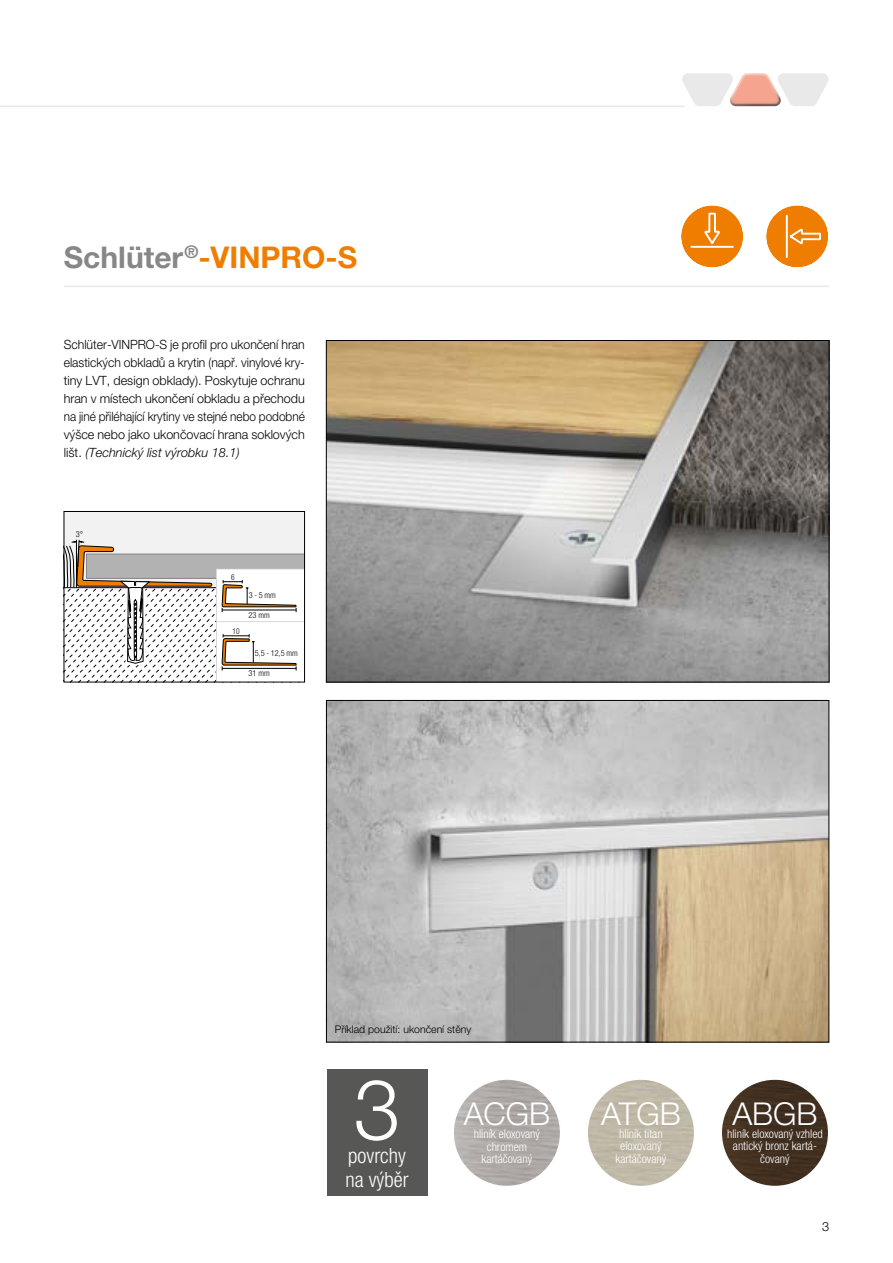
<style>
.page{position:relative;width:893px;height:1263px;background:#fff}
.page>*{position:absolute;margin:0;border:0;box-sizing:border-box;transform-origin:0 0}
.t1{font:300 84px "Helvetica Neue LT Pro";color:#fff}
.headline_12pt_orange{font:300 31.5px "Helvetica Neue LT Pro";color:#fff}
.Produktbeschreibung{font:700 30px "Helvetica Neue LT Pro";color:#ef7d00}
.t2{font:300 condensed 21px "Helvetica Neue LT Pro";color:#fff}
.Produktbeschreibung-2{font:300 12.75px/18px "Helvetica Neue LT Pro";color:#000;text-align:justify;scale:.96 1}
.Produktbeschreibung-3{font:300 12.75px "Helvetica Neue LT Pro";color:#000}
.headline_12pt_orange-2{font:300 condensed 12px/12.8px "Helvetica Neue LT Pro";color:#fff;text-align:center}
.Produktbeschreibung-4{font:300 10.5px "Helvetica Neue LT Pro";color:#000}
.t3{font:300 condensed 8.25px "Helvetica Neue LTW1 G";color:#000}
.t4{font:300 condensed 8.25px "Helvetica Neue LTW1 G";color:#000;scale:.9 1}
.s1{color:#878787}
.s2{font-style:italic}
</style>
<div class="page">
<hr style="left:0;top:106px;width:685px;height:1px;background:#e9e9e9">
<img style="left:328px;top:342px;width:499px;height:338px">
<img style="left:328px;top:702px;width:499px;height:338px">
<div style="left:64px;top:511px;width:241px;height:171px;background:#f2f2f2"></div>
<svg style="left:66px;top:539px;width:237px;height:141px"></svg>
<div style="left:64px;top:511px;width:241px;height:171px;border:1px solid #000"></div>
<div style="left:766px;top:205px;width:62px;height:63px;background:#ef7d00;border-radius:50%"></div>
<svg style="left:791px;top:228px;width:30px;height:17px"></svg>
<hr style="left:786px;top:216px;width:2px;height:41px;background:#fff">
<div style="left:765px;top:205px;width:64px;height:63px;border:1px solid #fff;border-radius:50%"></div>
<div style="left:681px;top:205px;width:62px;height:63px;background:#ef7d00;border-radius:50%"></div>
<svg style="left:704px;top:212px;width:16px;height:31px"></svg>
<hr style="left:691px;top:246px;width:42px;height:2px;background:#fff">
<div style="left:680px;top:205px;width:64px;height:63px;border:1px solid #fff;border-radius:50%"></div>
<svg style="left:682px;top:73px;width:147px;height:33px"></svg>
<img style="left:453px;top:1079px;width:107px;height:107px;border-radius:54px">
<div style="left:587px;top:1079px;width:107px;height:107px;background:#c0b9a7;border-radius:54px"></div>
<img style="left:721px;top:1079px;width:108px;height:107px;border-radius:54px">
<hr style="left:64px;top:286px;width:765px;height:1px;background:#e9e9e9">
<div style="left:327px;top:1070px;width:100px;height:126px;background:#575756"></div>
<p class="Produktbeschreibung" style="left:64px;top:239px;width:295px"><span class="s1">Schlüter</span><sup>®</sup>-VINPRO-S</p>
<p class="Produktbeschreibung-2" style="left:64px;top:335px;width:253px">Schlüter-VINPRO-S je profil pro ukončení hran elastických obkladů a krytin (např. vinylové kry&shy;tiny LVT, design obklady). Poskytuje ochranu hran v místech ukončení obkladu a přechodu na jiné přiléhající krytiny ve stejné nebo podobné výšce nebo jako ukončovací hrana soklových lišt. <span class="s2">(Technický list výrobku 18.1)</span></p>
<p class="t3" style="left:76px;top:529px;width:9px">3°</p>
<p class="t4" style="left:231px;top:572px;width:5px">6</p>
<p class="t4" style="left:233px;top:626px;width:9px">10</p>
<p class="t3" style="left:249px;top:590px;width:29px">3-5 mm</p>
<p class="t3" style="left:248px;top:610px;width:23px">23 mm</p>
<p class="t3" style="left:255px;top:648px;width:44px">5,5 - 12,5 mm</p>
<p class="t3" style="left:248px;top:669px;width:23px">31 mm</p>
<p class="Produktbeschreibung-4" style="left:335px;top:1023px;width:138px">Příklad použití: ukončení stěny</p>
<p class="t1" style="left:354px;top:1058px;width:48px">3</p>
<p class="t2" style="left:348px;top:1143px;width:59px">povrchy</p>
<p class="t2" style="left:346px;top:1167px;width:64px">na výběr</p>
<p class="headline_12pt_orange" style="left:464px;top:1094px;width:88px">ACGB</p>
<p class="headline_12pt_orange-2" style="left:474px;top:1127px;width:68px">hliník eloxovaný chromem</p>
<p class="headline_12pt_orange-2" style="left:482px;top:1152px;width:52px">kartáčovaný</p>
<p class="headline_12pt_orange" style="left:601px;top:1094px;width:81px">ATGB</p>
<p class="headline_12pt_orange-2" style="left:619px;top:1127px;width:45px;text-align:left">hliník titan eloxovaný</p>
<p class="headline_12pt_orange-2" style="left:616px;top:1152px;width:52px">kartáčovaný</p>
<p class="headline_12pt_orange" style="left:732px;top:1094px;width:87px">ABGB</p>
<p class="headline_12pt_orange-2" style="left:727px;top:1127px;width:97px">hliník eloxovaný vzhled antický bronz kartá&shy;čovaný</p>
<p class="Produktbeschreibung-3" style="left:822px;top:1219px;width:9px">3</p>
</div>
